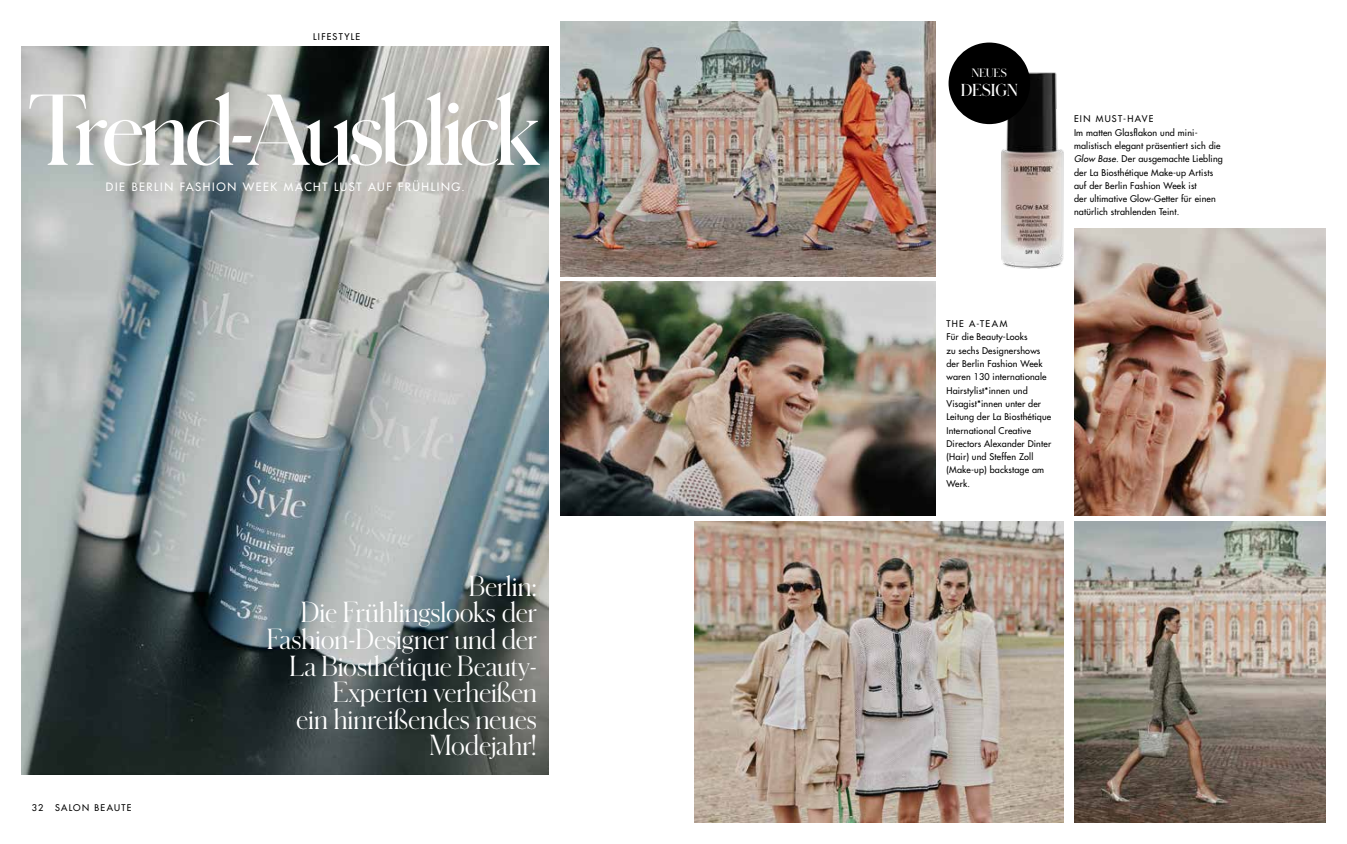
<style>
.page{position:relative;width:1347px;height:844px;background:#fff}
.page>*{position:absolute;margin:0;border:0;box-sizing:border-box;transform-origin:0 0}
.t1{font:600 93.75px "Schnyder M";letter-spacing:-.05em;color:#fff}
.t2{font:300 27px/26.6px "Schnyder M";letter-spacing:-.005em;color:#fff;text-align:right}
.t3{font:600 16.12px "Schnyder M";letter-spacing:.01em;color:#fff}
.t4{font:500 11.25px "Futura Std";letter-spacing:.14em;color:#fff}
.t5{font:600 11.25px "Schnyder M";letter-spacing:.02em;color:#fff}
.t6{font:500 9px/13.2px "Futura Std";letter-spacing:.02em;color:#000}
.t7{font:500 9px "Futura Std";letter-spacing:.145em;color:#000}
.t8{font:500 9px "Futura Std";letter-spacing:.15em;color:#000}
.s1{font-style:italic}
</style>
<div class="page">
<img style="left:21px;top:46px;width:527px;height:728px">
<img style="left:1074px;top:229px;width:251px;height:287px">
<img style="left:560px;top:21px;width:375px;height:255px">
<img style="left:694px;top:521px;width:369px;height:301px">
<img style="left:560px;top:282px;width:375px;height:234px">
<img style="left:1074px;top:521px;width:251px;height:301px">
<img style="left:996px;top:53px;width:68px;height:216px">
<div style="left:948px;top:43px;width:82px;height:81px;background:#000;border-radius:50%"></div>
<p class="t8" style="left:313px;top:31px;width:49px">LIFESTYLE</p>
<h1 class="t1" style="left:28px;top:65px;width:513px">Trend-Ausblick</h1>
<p class="t4" style="left:106px;top:180px;width:360px">DIE BERLIN FASHION WEEK MACHT LUST AUF FRÜHLING.</p>
<p class="t6" style="left:32px;top:801px;width:13px">32</p>
<p class="t7" style="left:55px;top:802px;width:78px">SALON BEAUTE</p>
<h2 class="t2" style="left:267px;top:572px;width:271px">Berlin:<br>Die Frühlingslooks der<br>Fashion-Designer und der<br>La Biosthétique Beauty-<br>Experten verheißen<br>ein hinreißendes neues<br>Modejahr!</h2>
<p class="t5" style="left:971px;top:65px;width:36px">NEUES</p>
<h3 class="t3" style="left:961px;top:79px;width:58px">DESIGN</h3>
<p class="t6" style="left:1074px;top:112px;width:150px">EIN MUST-HAVE<br>Im matten Glasflakon und mini&shy;malistisch elegant präsentiert sich die<br><span class="s1">Glow Base.</span> Der ausgemachte Liebling der La Biosthétique Make-up Artists auf der Berlin Fashion Week ist<br>der ultimative Glow-Getter für einen natürlich strahlenden Teint.</p>
<p class="t6" style="left:946px;top:317px;width:106px">THE A-TEAM<br>Für die Beauty-Looks<br>zu sechs Designershows der Berlin Fashion Week waren 130 internationale<br>Hairstylist*innen und<br>Visagist*innen unter der<br>Leitung der La Biosthétique<br>International Creative<br>Directors Alexander Dinter (Hair) und Steffen Zoll (Make-up) backstage am<br>Werk.</p>
</div>
